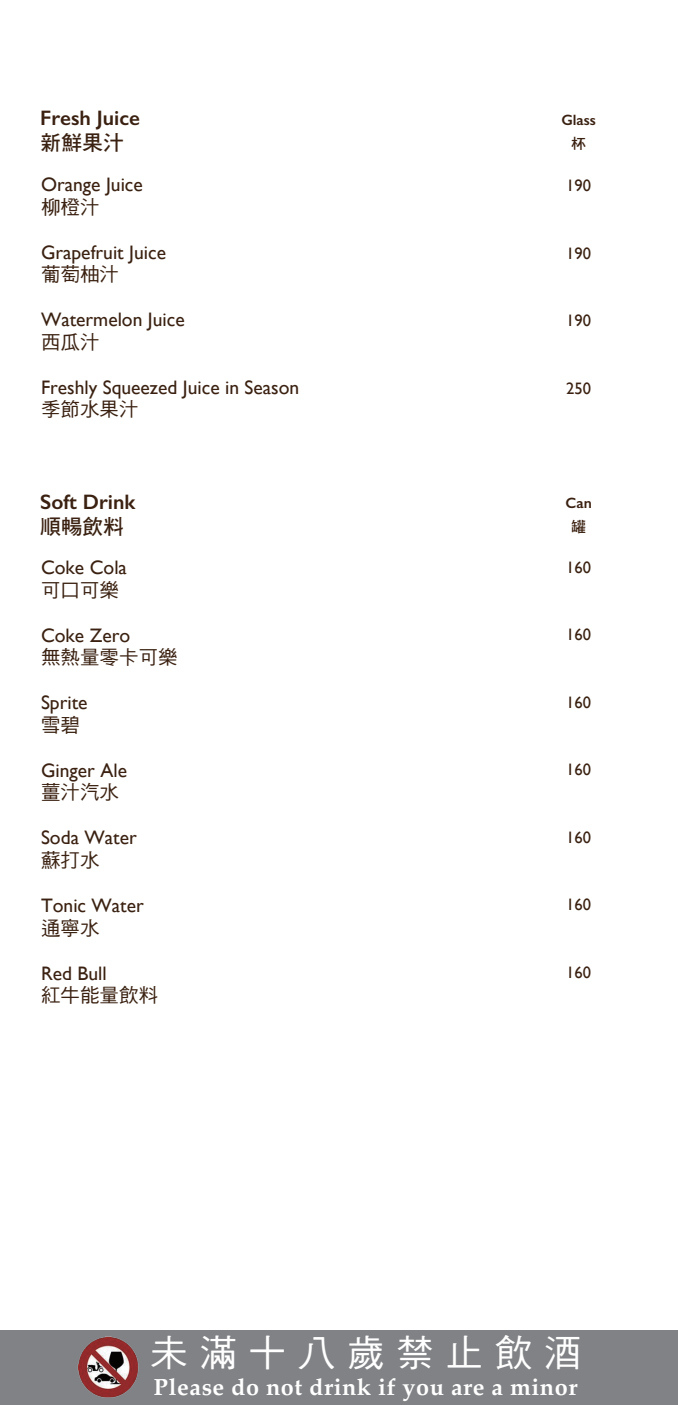
<style>
.page{position:relative;width:678px;height:1405px;background:#fff}
.page>*{position:absolute;margin:0;border:0;box-sizing:border-box;transform-origin:0 0}
.t1{font:37.2px "DF Hei Std W5";letter-spacing:.325em;color:#fff}
.t2{font:700 23.4px "Palatino";letter-spacing:.025em;color:#fff}
.t3{font:600 21px "Gill Sans";color:#3a2111}
.t4{font:21px "DF Hei Std W7";color:#3a2111}
.t5{font:19.5px "Gill Sans";color:#3a2111}
.t6{font:19.5px "DF Hei Std W5";color:#3a2111}
.t7{font:16.5px "Gill Sans";color:#3a2111}
.t8{font:600 15px "Gill Sans";color:#3a2111}
.t9{font:15px "DF Hei Std W7";color:#3a2111}
</style>
<div class="page">
<div style="left:0;top:1330px;width:677px;height:74px;background:#808285"></div>
<p class="t3" style="left:40px;top:105px;width:101px">Fresh Juice</p>
<p class="t4" style="left:40px;top:131px;width:85px">新鮮果汁</p>
<p class="t5" style="left:41px;top:173px;width:103px">Orange Juice</p>
<p class="t6" style="left:41px;top:196px;width:60px">柳橙汁</p>
<p class="t5" style="left:41px;top:240px;width:126px">Grapefruit Juice</p>
<p class="t6" style="left:41px;top:263px;width:80px">葡萄柚汁</p>
<p class="t5" style="left:41px;top:308px;width:145px">Watermelon Juice</p>
<p class="t6" style="left:41px;top:331px;width:60px">西瓜汁</p>
<p class="t5" style="left:41px;top:375px;width:259px">Freshly Squeezed Juice in Season</p>
<p class="t6" style="left:41px;top:398px;width:99px">季節水果汁</p>
<p class="t3" style="left:40px;top:489px;width:97px">Soft Drink</p>
<p class="t4" style="left:40px;top:515px;width:85px">順暢飲料</p>
<p class="t5" style="left:41px;top:556px;width:87px">Coke Cola</p>
<p class="t6" style="left:41px;top:579px;width:80px">可口可樂</p>
<p class="t5" style="left:41px;top:624px;width:91px">Coke Zero</p>
<p class="t6" style="left:41px;top:647px;width:138px">無熱量零卡可樂</p>
<p class="t5" style="left:41px;top:691px;width:48px">Sprite</p>
<p class="t6" style="left:41px;top:714px;width:40px">雪碧</p>
<p class="t5" style="left:41px;top:759px;width:87px">Ginger Ale</p>
<p class="t6" style="left:41px;top:782px;width:80px">薑汁汽水</p>
<p class="t5" style="left:41px;top:826px;width:97px">Soda Water</p>
<p class="t6" style="left:41px;top:849px;width:60px">蘇打水</p>
<p class="t5" style="left:41px;top:894px;width:104px">Tonic Water</p>
<p class="t6" style="left:41px;top:917px;width:60px">通寧水</p>
<p class="t5" style="left:41px;top:961px;width:67px">Red Bull</p>
<p class="t6" style="left:41px;top:984px;width:119px">紅牛能量飲料</p>
<p class="t8" style="left:561px;top:111px;width:36px">Glass</p>
<p class="t9" style="left:570px;top:135px;width:16px">杯</p>
<p class="t7" style="left:566px;top:176px;width:26px">190</p>
<p class="t7" style="left:566px;top:243px;width:26px">190</p>
<p class="t7" style="left:566px;top:311px;width:26px">190</p>
<p class="t7" style="left:566px;top:378px;width:26px">250</p>
<p class="t8" style="left:565px;top:494px;width:28px">Can</p>
<p class="t9" style="left:570px;top:519px;width:16px">罐</p>
<p class="t7" style="left:566px;top:557px;width:26px">160</p>
<p class="t7" style="left:566px;top:625px;width:26px">160</p>
<p class="t7" style="left:566px;top:692px;width:26px">160</p>
<p class="t7" style="left:566px;top:760px;width:26px">160</p>
<p class="t7" style="left:566px;top:827px;width:26px">160</p>
<p class="t7" style="left:566px;top:895px;width:26px">160</p>
<p class="t7" style="left:566px;top:962px;width:26px">160</p>
<h1 class="t1" style="left:150px;top:1332px;width:432px">未滿十八歲禁止飲酒</h1>
<p class="t2" style="left:154px;top:1366px;width:424px">Please do not drink if you are a minor</p>
</div>
